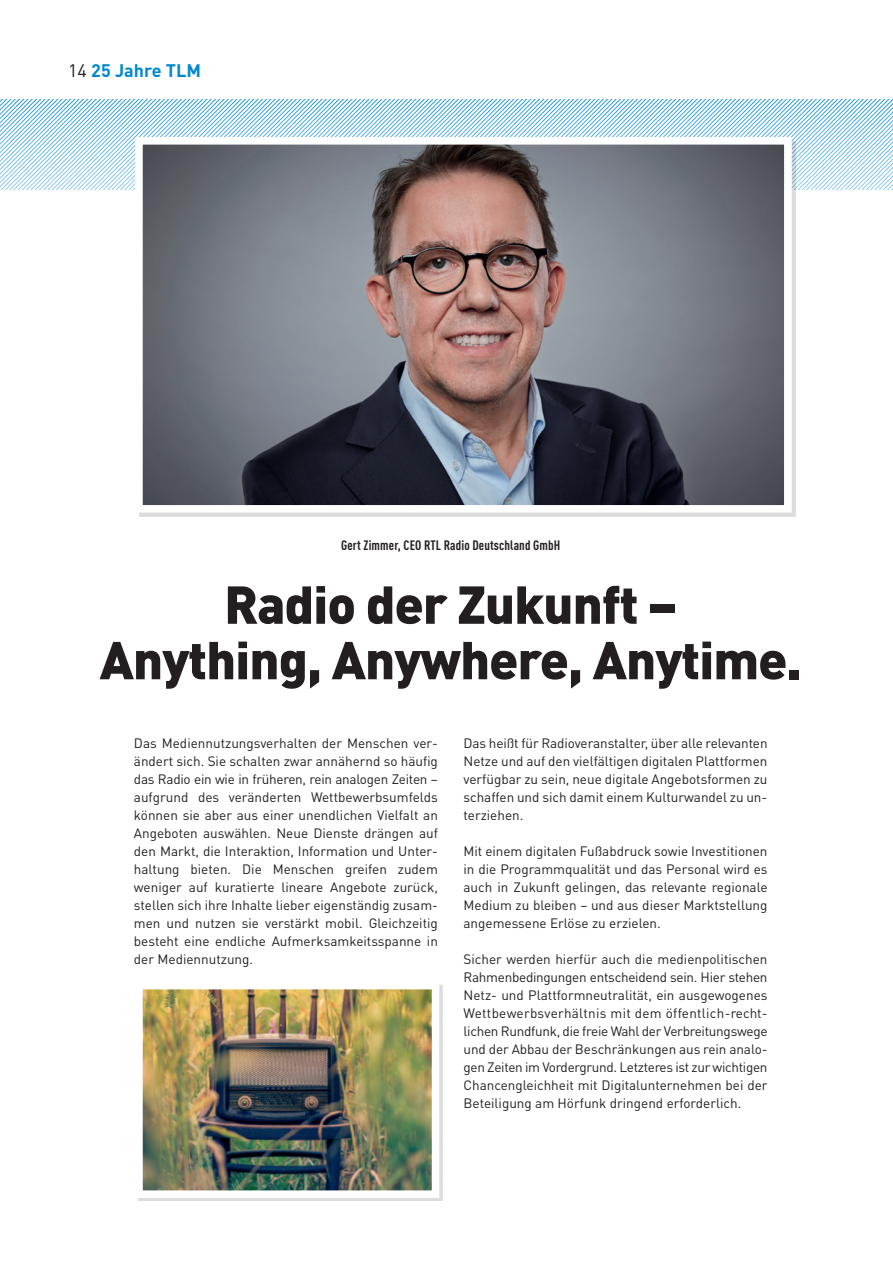
<style>
.page{position:relative;width:893px;height:1263px;background:#fff}
.page>*{position:absolute;margin:0;border:0;box-sizing:border-box;transform-origin:0 0}
.t1{font:900 52.5px/55.5px "DIN Pro";letter-spacing:-.02em;color:#231f20;text-align:center}
.t2{font:700 18px "DIN Pro";color:#0089cf}
.t3{font:13.5px/18px "DIN Pro";color:#231f20;text-align:justify}
.t4{font:700 13.5px "DIN Cond";letter-spacing:.01em;color:#231f20}
.s1{font-weight:400;color:#231f20}
</style>
<div class="page">
<svg style="left:0;top:100px;width:893px;height:90px"></svg>
<div style="left:138px;top:985px;width:304px;height:216px;background:#dedddd"></div>
<img style="left:144px;top:991px;width:286px;height:198px">
<div style="left:135px;top:982px;width:304px;height:216px;border:8px solid #fff"></div>
<img style="left:144px;top:146px;width:639px;height:357px">
<div style="left:135px;top:137px;width:657px;height:375px;border:8px solid #fff"></div>
<h2 class="t2" style="left:68px;top:58px;width:134px"><span class="s1">14</span> 25 Jahre TLM</h2>
<p class="t4" style="left:341px;top:537px;width:221px">Gert Zimmer, CEO RTL Radio Deutschland GmbH</p>
<h1 class="t1" style="left:100px;top:575px;width:704px">Radio der Zukunft –<br>Anything, Anywhere, Anytime.</h1>
<p class="t3" style="left:134px;top:733px;width:306px">Das Mediennutzungsverhalten der Menschen ver&shy;ändert sich. Sie schalten zwar annähernd so häufig das Radio ein wie in früheren, rein analogen Zeiten – aufgrund des veränderten Wettbewerbsumfelds können sie aber aus einer unendlichen Vielfalt an Angeboten auswählen. Neue Dienste drängen auf den Markt, die Interaktion, Information und Unter&shy;haltung bieten. Die Menschen greifen zudem weniger auf kuratierte lineare Angebote zurück, stellen sich ihre Inhalte lieber eigenständig zusam&shy;men und nutzen sie verstärkt mobil. Gleichzeitig besteht eine endliche Aufmerksamkeitsspanne in der Mediennutzung.</p>
<p class="t3" style="left:463px;top:733px;width:306px">Das heißt für Radioveranstalter, über alle relevanten Netze und auf den vielfältigen digitalen Plattformen verfügbar zu sein, neue digitale Angebotsformen zu schaffen und sich damit einem Kulturwandel zu un&shy;terziehen.</p>
<p class="t3" style="left:463px;top:841px;width:306px">Mit einem digitalen Fußabdruck sowie Investitionen in die Programmqualität und das Personal wird es auch in Zukunft gelingen, das relevante regionale Medium zu bleiben – und aus dieser Marktstellung angemessene Erlöse zu erzielen.</p>
<p class="t3" style="left:463px;top:949px;width:306px">Sicher werden hierfür auch die medienpolitischen Rahmenbedingungen entscheidend sein. Hier stehen Netz- und Plattformneutralität, ein ausgewogenes Wettbewerbsverhältnis mit dem öffentlich-recht&shy;lichen Rundfunk, die freie Wahl der Verbreitungswege und der Abbau der Beschränkungen aus rein analo&shy;gen Zeiten im Vordergrund. Letzteres ist zur wichtigen Chancengleichheit mit Digitalunternehmen bei der Beteiligung am Hörfunk dringend erforderlich.</p>
</div>
